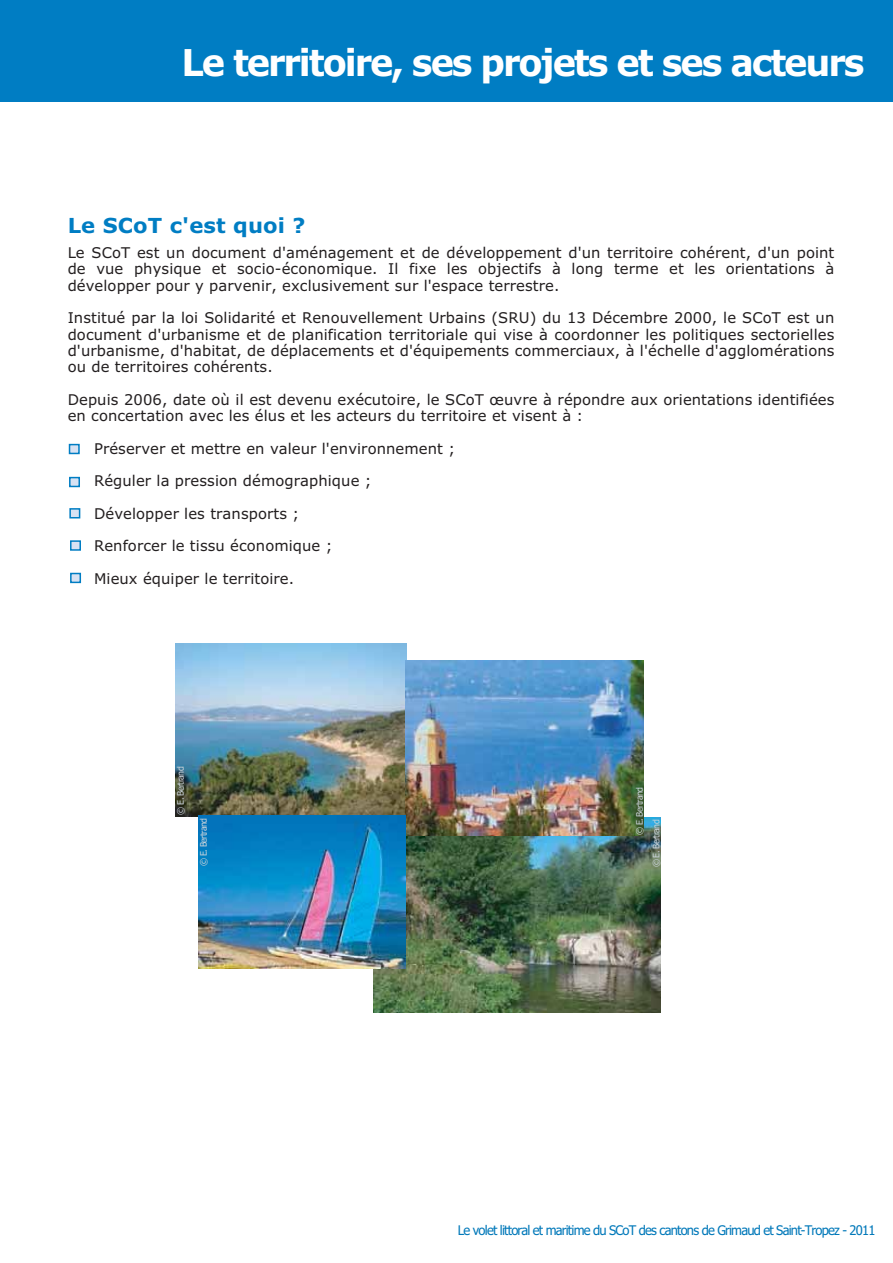
<style>
.page{position:relative;width:893px;height:1263px;background:#fff}
.page>*{position:absolute;margin:0;border:0;box-sizing:border-box;transform-origin:0 0}
.t1{font:700 37.05px "Verdana";letter-spacing:-.06em;color:#fff;scale:.95 1}
.t2{font:700 20.7px "Verdana";letter-spacing:.005em;color:#007dc3}
.t3{font:14.85px/16.4px "Verdana";letter-spacing:.005em;color:#231f20;text-align:justify}
.t4{font:13.35px "Tahoma";letter-spacing:-.06em;color:#0078b9}
.t5{font:9px "Tahoma";letter-spacing:-.06em;color:#cbd3da}
</style>
<div class="page">
<div style="left:0;top:0;width:893px;height:102px;background:#007dc3"></div>
<div style="left:71px;top:541px;width:9px;height:9px;background:#d8e2f3"></div>
<div style="left:70px;top:540px;width:11px;height:11px;border:2px solid #007dc3"></div>
<div style="left:70px;top:445px;width:9px;height:8px;background:#d8e2f3"></div>
<div style="left:69px;top:444px;width:11px;height:10px;border:2px solid #007dc3"></div>
<div style="left:70px;top:509px;width:10px;height:9px;background:#d8e2f3"></div>
<div style="left:69px;top:508px;width:11px;height:10px;border:2px solid #007dc3"></div>
<div style="left:70px;top:478px;width:9px;height:8px;background:#d8e2f3"></div>
<div style="left:69px;top:477px;width:11px;height:10px;border:2px solid #007dc3"></div>
<div style="left:71px;top:574px;width:9px;height:8px;background:#d8e2f3"></div>
<div style="left:70px;top:573px;width:11px;height:10px;border:2px solid #007dc3"></div>
<img style="left:175px;top:644px;width:231px;height:173px">
<img style="left:374px;top:818px;width:287px;height:195px">
<img style="left:405px;top:661px;width:239px;height:174px">
<img style="left:199px;top:816px;width:206px;height:152px">
<h1 class="t1" style="left:181px;top:48px;width:721px">Le territoire, ses projets et ses acteurs</h1>
<h2 class="t2" style="left:68px;top:217px;width:239px">Le SCoT c'est quoi ?</h2>
<p class="t3" style="left:68px;top:246px;width:768px">Le SCoT est un document d'aménagement et de développement d'un territoire cohérent, d'un point de vue physique et socio-économique. Il fixe les objectifs à long terme et les orientations à développer pour y parvenir, exclusivement sur l'espace terrestre.</p>
<p class="t3" style="left:68px;top:311px;width:768px">Institué par la loi Solidarité et Renouvellement Urbains (SRU) du 13 Décembre 2000, le SCoT est un document d'urbanisme et de planification territoriale qui vise à coordonner les politiques sectorielles d'urbanisme, d'habitat, de déplacements et d'équipements commerciaux, à l'échelle d'agglomérations ou de territoires cohérents.</p>
<p class="t3" style="left:68px;top:392px;width:768px">Depuis 2006, date où il est devenu exécutoire, le SCoT œuvre à répondre aux orientations identifiées en concertation avec les élus et les acteurs du territoire et visent à :</p>
<p class="t3" style="left:94px;top:433px;width:362px;line-height:32.5px;text-align:left">Préserver et mettre en valeur l'environnement ; Réguler la pression démographique ; Développer les transports ;<br>Renforcer le tissu économique ;<br>Mieux équiper le territoire.</p>
<p class="t5" style="left:177px;top:815px;width:50px;rotate:-90deg">© E. Bertrand</p>
<p class="t5" style="left:200px;top:866px;width:50px;rotate:-90deg">© E. Bertrand</p>
<p class="t5" style="left:636px;top:835px;width:50px;rotate:-90deg">© E. Bertrand</p>
<p class="t5" style="left:653px;top:867px;width:50px;rotate:-90deg">© E. Bertrand</p>
<p class="t4" style="left:458px;top:1225px;width:419px">Le volet littoral et maritime du SCoT des cantons de Grimaud et Saint-Tropez - 2011</p>
</div>
